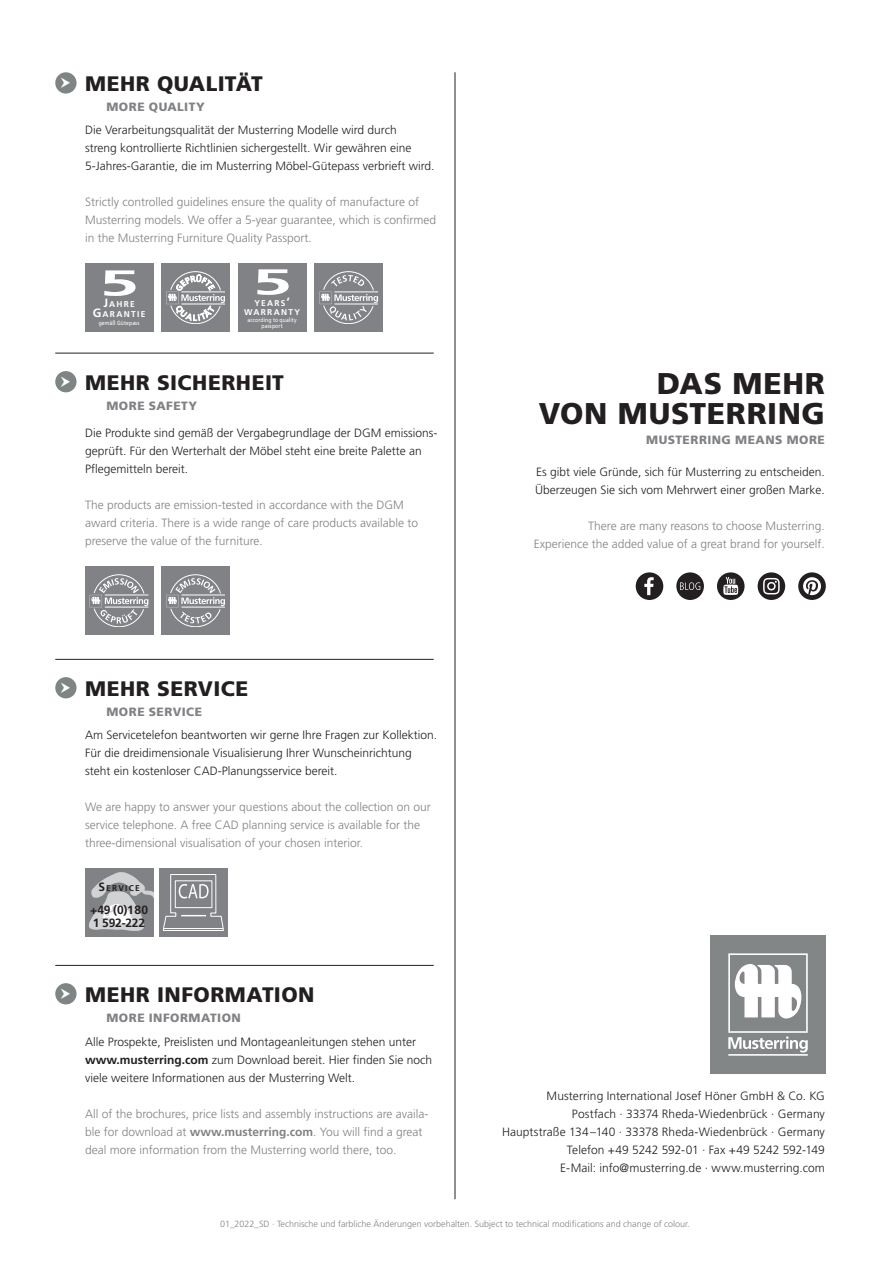
<style>
.page{position:relative;width:893px;height:1263px;background:#fff}
.page>*{position:absolute;margin:0;border:0;box-sizing:border-box;transform-origin:0 0}
.t1{font:700 36px "Frutiger LT Std";color:#fff;scale:2 1}
.t2{font:900 30px/30px "Frutiger LT Std";letter-spacing:.02em;color:#231f20;text-align:right}
.t3{font:900 21px "Frutiger LT Std";letter-spacing:.025em;color:#231f20}
.t4{font:300 12px/18px "Frutiger LT Std";color:#231f20}
.t5{font:300 12px/18px "Frutiger LT Std";color:#808285}
.t6{font:900 12px "Frutiger LT Std";letter-spacing:.04em;color:#808285}
.t7{font:700 12px/12.6px "Frutiger LT Std";letter-spacing:-.005em;color:#231f20}
.t8{font:300 9px "Frutiger LT Std";color:#808285}
.t9{font:700 8.4px/10.8px "Frutiger LT Std";letter-spacing:.15em;color:#fff;text-align:center}
.t10{font:700 8.4px "Frutiger LT Std";letter-spacing:.145em;color:#231f20}
.t11{font:6px/6px "Frutiger LT Std";letter-spacing:.025em;color:#fff;text-align:center;scale:.85 1}
.s1{font-size:12px}
.s2{font-weight:700}
</style>
<div class="page">
<hr style="left:455px;top:72px;width:1px;height:1127px;background:#231f20">
<hr style="left:55px;top:353px;width:379px;height:1px;background:#231f20">
<hr style="left:55px;top:659px;width:379px;height:1px;background:#231f20">
<hr style="left:55px;top:965px;width:379px;height:1px;background:#231f20">
<div style="left:162px;top:567px;width:68px;height:68px;background:#808285"></div>
<svg style="left:166px;top:575px;width:59px;height:52px"></svg>
<div style="left:85px;top:567px;width:68px;height:68px;background:#808285"></div>
<svg style="left:90px;top:575px;width:58px;height:52px"></svg>
<div style="left:162px;top:264px;width:68px;height:68px;background:#808285"></div>
<svg style="left:166px;top:272px;width:59px;height:52px"></svg>
<div style="left:85px;top:264px;width:68px;height:68px;background:#808285"></div>
<div style="left:315px;top:264px;width:68px;height:68px;background:#808285"></div>
<svg style="left:319px;top:272px;width:59px;height:52px"></svg>
<div style="left:238px;top:264px;width:68px;height:68px;background:#808285"></div>
<div style="left:55px;top:72px;width:22px;height:22px;background:#7f8485;border-radius:50%"></div>
<div style="left:55px;top:371px;width:22px;height:21px;background:#7f8485;border-radius:50%"></div>
<div style="left:55px;top:677px;width:22px;height:21px;background:#7f8485;border-radius:50%"></div>
<div style="left:55px;top:983px;width:22px;height:21px;background:#7f8485;border-radius:50%"></div>
<div style="left:636px;top:572px;width:27px;height:28px;background:#231f20;border-radius:50%"></div>
<svg style="left:644px;top:577px;width:10px;height:18px"></svg>
<div style="left:758px;top:572px;width:27px;height:28px;background:#231f20;border-radius:50%"></div>
<svg style="left:763px;top:578px;width:17px;height:16px"></svg>
<div style="left:798px;top:572px;width:28px;height:28px;background:#231f20;border-radius:50%"></div>
<svg style="left:803px;top:577px;width:18px;height:18px"></svg>
<div style="left:717px;top:572px;width:27px;height:28px;background:#231f20;border-radius:50%"></div>
<svg style="left:723px;top:577px;width:15px;height:18px"></svg>
<div style="left:676px;top:572px;width:28px;height:28px;background:#231f20;border-radius:50%"></div>
<svg style="left:680px;top:582px;width:20px;height:8px"></svg>
<div style="left:85px;top:868px;width:68px;height:68px;background:#808285"></div>
<svg style="left:89px;top:872px;width:64px;height:59px"></svg>
<div style="left:159px;top:868px;width:68px;height:68px;background:#808285"></div>
<svg style="left:163px;top:874px;width:61px;height:57px"></svg>
<div style="left:710px;top:935px;width:116px;height:139px;background:#828687"></div>
<hr style="left:728px;top:1054px;width:80px;height:2px;background:#fff">
<svg style="left:728px;top:953px;width:80px;height:99px"></svg>
<h3 class="t3" style="left:85px;top:71px;width:179px">MEHR QUALITÄT</h3>
<p class="t6" style="left:106px;top:100px;width:100px">MORE QUALITY</p>
<p class="t4" style="left:85px;top:121px;width:351px">Die Verarbeitungsqualität der Musterring Modelle wird durch<br>streng kontrollierte Richtlinien sichergestellt. Wir gewähren eine<br>5-Jahres-Garantie, die im Musterring Möbel-Gütepass verbrieft wird.</p>
<p class="t5" style="left:85px;top:193px;width:352px">Strictly controlled guidelines ensure the quality of manufacture of<br>Musterring models. We offer a 5-year guarantee, which is confirmed in the Musterring Furniture Quality Passport.</p>
<h1 class="t1" style="left:99px;top:262px;width:22px">5</h1>
<p class="t9" style="left:93px;top:298px;width:54px"><span class="s1">J</span>AHRE<br><span class="s1">G</span>ARANTIE</p>
<p class="t11" style="left:99px;top:320px;width:49px">gemäß Gütepass</p>
<h1 class="t1" style="left:252px;top:261px;width:22px">5</h1>
<p class="t9" style="left:244px;top:298px;width:58px;line-height:9px">YEARS<span class="s1">‘<br></span>WARRANTY</p>
<p class="t11" style="left:248px;top:317px;width:59px">according to quality passport</p>
<h3 class="t3" style="left:85px;top:370px;width:200px">MEHR SICHERHEIT</h3>
<p class="t6" style="left:106px;top:398px;width:92px">MORE SAFETY</p>
<p class="t4" style="left:85px;top:424px;width:354px">Die Produkte sind gemäß der Vergabegrundlage der DGM emissions&shy;geprüft. Für den Werterhalt der Möbel steht eine breite Palette an<br>Pflegemitteln bereit.</p>
<p class="t5" style="left:85px;top:496px;width:335px">The products are emission-tested in accordance with the DGM award criteria. There is a wide range of care products available to preserve the value of the furniture.</p>
<h3 class="t3" style="left:85px;top:676px;width:165px">MEHR SERVICE</h3>
<p class="t6" style="left:106px;top:704px;width:97px">MORE SERVICE</p>
<p class="t4" style="left:85px;top:726px;width:354px">Am Servicetelefon beantworten wir gerne Ihre Fragen zur Kollektion.<br>Für die dreidimensionale Visualisierung Ihrer Wunscheinrichtung steht ein kostenloser CAD-Planungsservice bereit.</p>
<p class="t5" style="left:85px;top:798px;width:347px">We are happy to answer your questions about the collection on our service telephone. A free CAD planning service is available for the three-dimensional visualisation of your chosen interior.</p>
<p class="t10" style="left:98px;top:883px;width:43px"><span class="s1">S</span>ERVICE</p>
<p class="t7" style="left:90px;top:904px;width:60px">+49 (0)180<br>1 592-222</p>
<h3 class="t3" style="left:85px;top:982px;width:231px">MEHR INFORMATION</h3>
<p class="t6" style="left:106px;top:1010px;width:136px">MORE INFORMATION</p>
<p class="t4" style="left:85px;top:1033px;width:349px">Alle Prospekte, Preislisten und Montageanleitungen stehen unter <span class="s2">www.musterring.com</span> zum Download bereit. Hier finden Sie noch viele weitere Informationen aus der Musterring Welt.</p>
<p class="t5" style="left:85px;top:1105px;width:345px">All of the brochures, price lists and assembly instructions are availa&shy;ble for download at <span class="s2">www.musterring.com</span>. You will find a great deal more information from the Musterring world there, too.</p>
<h2 class="t2" style="left:539px;top:368px;width:288px">DAS MEHR<br>VON MUSTERRING</h2>
<p class="t6" style="left:646px;top:433px;width:180px">MUSTERRING MEANS MORE</p>
<p class="t4" style="left:535px;top:463px;width:291px">Es gibt viele Gründe, sich für Musterring zu entscheiden.<br>Überzeugen Sie sich vom Mehrwert einer großen Marke.</p>
<p class="t5" style="left:534px;top:517px;width:293px;text-align:right">There are many reasons to choose Musterring.<br>Experience the added value of a great brand for yourself.</p>
<p class="t4" style="left:502px;top:1087px;width:324px;text-align:right">Musterring International Josef Höner GmbH &amp; Co. KG Postfach · 33374 Rheda-Wiedenbrück · Germany<br>Hauptstraße 134–140 · 33378 Rheda-Wiedenbrück · Germany Telefon +49 5242 592-01 · Fax +49 5242 592-149<br>E-Mail: info@musterring.de · www.musterring.com</p>
<p class="t8" style="left:220px;top:1219px;width:471px">01_2022_SD · Technische und farbliche Änderungen vorbehalten. Subject to technical modifications and change of colour.</p>
</div>
